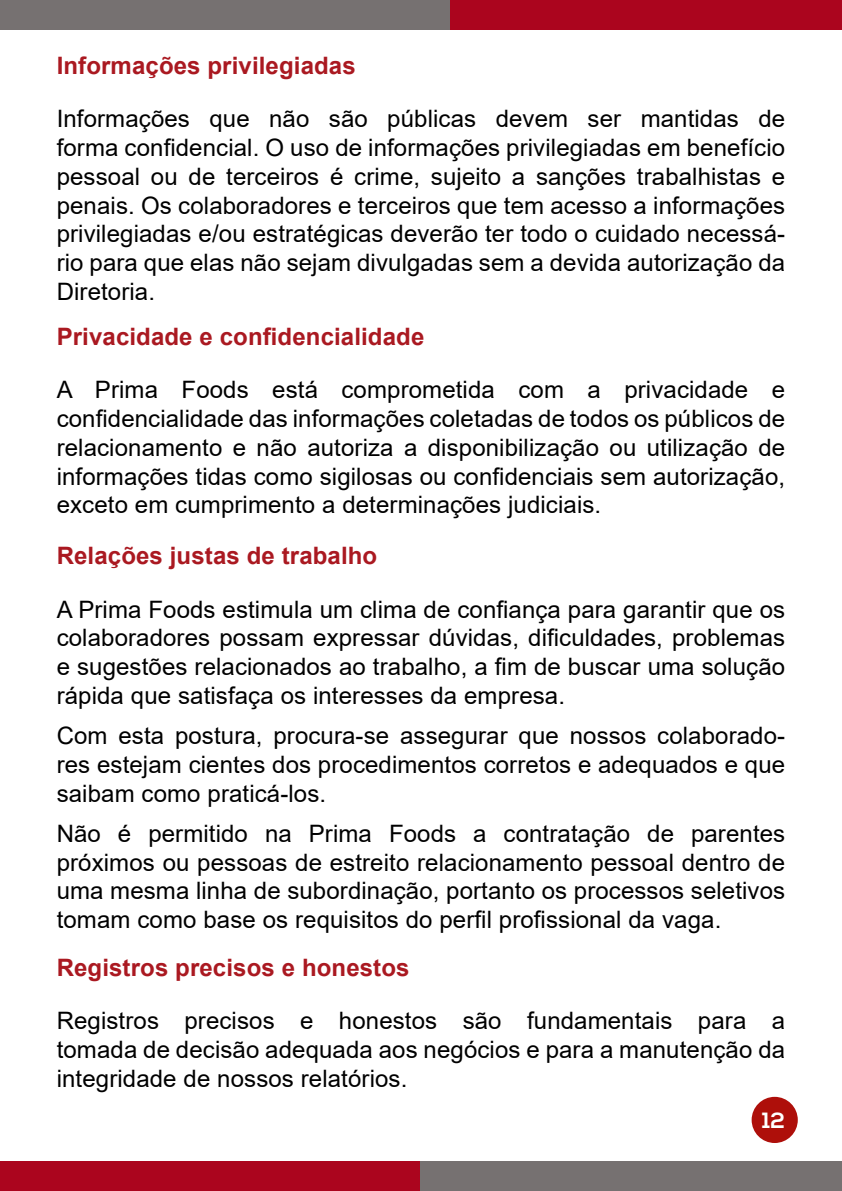
<style>
.page{position:relative;width:842px;height:1191px;background:#fff}
.page>*{position:absolute;margin:0;border:0;box-sizing:border-box;transform-origin:0 0}
.t1{font:24px/28.8px "Arial";letter-spacing:.005em;color:#000;text-align:justify}
.t2{font:700 24px "Arial";letter-spacing:.005em;color:#aa1921}
.t3{font:700 22px "Nexa";color:#fff}
</style>
<div class="page">
<div style="left:0;top:1161px;width:421px;height:30px;background:#ab051e"></div>
<div style="left:421px;top:1161px;width:421px;height:30px;background:#767171"></div>
<div style="left:449px;top:0;width:393px;height:29px;background:#ab051e"></div>
<div style="left:0;top:0;width:449px;height:29px;background:#767171"></div>
<div style="left:750px;top:1094px;width:50px;height:51px;background:#ae0f0a;border-radius:50%"></div>
<div style="left:748px;top:1092px;width:54px;height:55px;border:4px solid #fff;border-radius:50%"></div>
<p class="t2" style="left:57px;top:48px;width:300px">Informações privilegiadas</p>
<p class="t1" style="left:57px;top:104px;width:730px">Informações que não são públicas devem ser mantidas de forma confidencial. O uso de informações privilegiadas em benefício pessoal ou de terceiros é crime, sujeito a sanções trabalhistas e penais. Os colaboradores e terceiros que tem acesso a informações privilegiadas e/ou estratégicas deverão ter todo o cuidado necessá&shy;rio para que elas não sejam divulgadas sem a devida autorização da Diretoria.</p>
<p class="t2" style="left:57px;top:320px;width:369px">Privacidade e confidencialidade</p>
<p class="t1" style="left:57px;top:375px;width:730px">A Prima Foods está comprometida com a privacidade e confidencialidade das informações coletadas de todos os públicos de relacionamento e não autoriza a disponibilização ou utilização de informações tidas como sigilosas ou confidenciais sem autorização, exceto em cumprimento a determinações judiciais.</p>
<p class="t2" style="left:57px;top:539px;width:322px">Relações justas de trabalho</p>
<p class="t1" style="left:57px;top:594px;width:730px">A Prima Foods estimula um clima de confiança para garantir que os colaboradores possam expressar dúvidas, dificuldades, problemas e sugestões relacionados ao trabalho, a fim de buscar uma solução rápida que satisfaça os interesses da empresa.</p>
<p class="t1" style="left:57px;top:721px;width:730px">Com esta postura, procura-se assegurar que nossos colaborado&shy;res estejam cientes dos procedimentos corretos e adequados e que saibam como praticá-los.</p>
<p class="t1" style="left:57px;top:819px;width:730px">Não é permitido na Prima Foods a contratação de parentes próximos ou pessoas de estreito relacionamento pessoal dentro de uma mesma linha de subordinação, portanto os processos seletivos tomam como base os requisitos do perfil profissional da vaga.</p>
<p class="t2" style="left:57px;top:950px;width:354px">Registros precisos e honestos</p>
<p class="t1" style="left:57px;top:1006px;width:730px">Registros precisos e honestos são fundamentais para a tomada de decisão adequada aos negócios e para a manutenção da integridade de nossos relatórios.</p>
<p class="t3" style="left:762px;top:1107px;width:24px">12</p>
</div>
